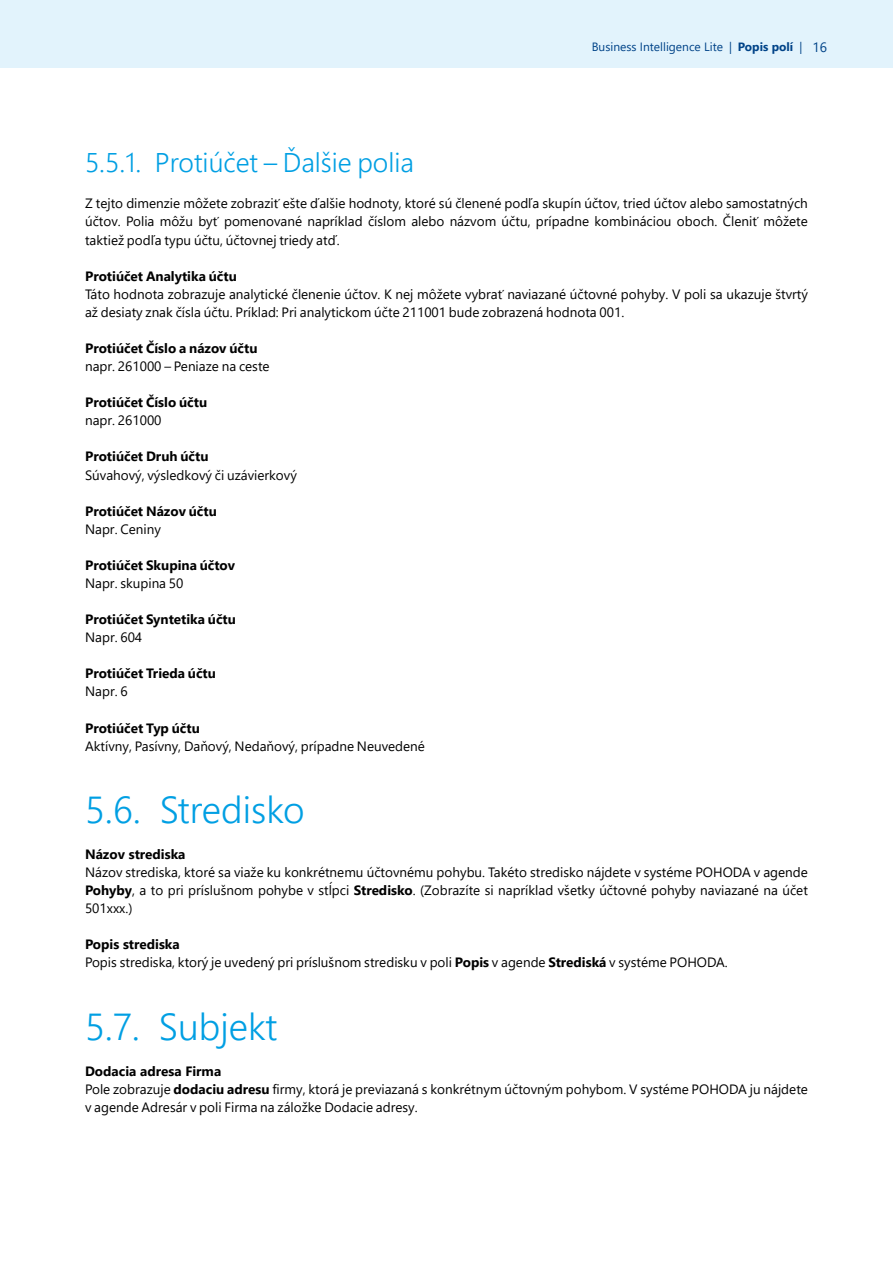
<style>
.page{position:relative;width:893px;height:1263px;background:#fff}
.page>*{position:absolute;margin:0;border:0;box-sizing:border-box;transform-origin:0 0}
.t1{font:300 37.5px "Segoe UI";color:#009fe3}
.t2{font:300 27px "Segoe UI";color:#009fe3}
.t3{font:13.5px/18.1px "Segoe UI";color:#000}
.t4{font:700 13.5px "Segoe UI";color:#000}
.t5{font:12px "Segoe UI";color:#004388}
.s1{font-weight:700}
.s2{font-size:13.5px}
</style>
<div class="page">
<div style="left:0;top:0;width:893px;height:68px;background:#e2f3fc"></div>
<p class="t5" style="left:592px;top:36px;width:237px">Business Intelligence Lite | <span class="s1">Popis polí</span> | <span class="s2">16</span></p>
<h2 class="t2" style="left:85px;top:137px;width:330px">5.5.1. Protiúčet – Ďalšie polia</h2>
<p class="t3" style="left:85px;top:193px;width:724px;text-align:justify">Z tejto dimenzie môžete zobraziť ešte ďalšie hodnoty, ktoré sú členené podľa skupín účtov, tried účtov alebo samostatných účtov. Polia môžu byť pomenované napríklad číslom alebo názvom účtu, prípadne kombináciou oboch. Členiť môžete taktiež podľa typu účtu, účtovnej triedy atď.</p>
<p class="t4" style="left:85px;top:263px;width:153px">Protiúčet Analytika účtu</p>
<p class="t3" style="left:85px;top:284px;width:724px">Táto hodnota zobrazuje analytické členenie účtov. K nej môžete vybrať naviazané účtovné pohyby. V poli sa ukazuje štvrtý až desiaty znak čísla účtu. Príklad: Pri analytickom účte 211001 bude zobrazená hodnota 001.</p>
<p class="t4" style="left:85px;top:335px;width:174px">Protiúčet Číslo a názov účtu</p>
<p class="t3" style="left:85px;top:356px;width:186px">napr. 261000 – Peniaze na ceste</p>
<p class="t4" style="left:85px;top:390px;width:124px">Protiúčet Číslo účtu</p>
<p class="t3" style="left:85px;top:410px;width:78px">napr. 261000</p>
<p class="t4" style="left:85px;top:444px;width:125px">Protiúčet Druh účtu</p>
<p class="t3" style="left:85px;top:464px;width:213px">Súvahový, výsledkový či uzávierkový</p>
<p class="t4" style="left:85px;top:498px;width:133px">Protiúčet Názov účtu</p>
<p class="t3" style="left:85px;top:519px;width:77px">Napr. Ceniny</p>
<p class="t4" style="left:85px;top:552px;width:152px">Protiúčet Skupina účtov</p>
<p class="t3" style="left:85px;top:573px;width:100px">Napr. skupina 50</p>
<p class="t4" style="left:85px;top:606px;width:152px">Protiúčet Syntetika účtu</p>
<p class="t3" style="left:85px;top:627px;width:59px">Napr. 604</p>
<p class="t4" style="left:85px;top:661px;width:132px">Protiúčet Trieda účtu</p>
<p class="t3" style="left:85px;top:681px;width:44px">Napr. 6</p>
<p class="t4" style="left:85px;top:715px;width:116px">Protiúčet Typ účtu</p>
<p class="t3" style="left:85px;top:735px;width:341px">Aktívny, Pasívny, Daňový, Nedaňový, prípadne Neuvedené</p>
<h1 class="t1" style="left:85px;top:774px;width:221px">5.6. Stredisko</h1>
<p class="t4" style="left:85px;top:841px;width:102px">Názov strediska</p>
<p class="t3" style="left:85px;top:862px;width:724px;text-align:justify">Názov strediska, ktoré sa viaže ku konkrétnemu účtovnému pohybu. Takéto stredisko nájdete v systéme POHODA v agende <span class="s1">Pohyby</span>, a to pri príslušnom pohybe v stĺpci <span class="s1">Stredisko</span>. (Zobrazíte si napríklad všetky účtovné pohyby naviazané na účet 501xxx.)</p>
<p class="t3" style="left:85px;top:934px;width:644px"><span class="s1">Popis strediska<br></span>Popis strediska, ktorý je uvedený pri príslušnom stredisku v poli <span class="s1">Popis</span> v agende <span class="s1">Strediská</span> v systéme POHODA.</p>
<h1 class="t1" style="left:85px;top:991px;width:194px">5.7. Subjekt</h1>
<p class="t3" style="left:85px;top:1061px;width:724px"><span class="s1">Dodacia adresa Firma<br></span>Pole zobrazuje <span class="s1">dodaciu adresu</span> firmy, ktorá je previazaná s konkrétnym účtovným pohybom. V systéme POHODA ju nájdete v agende Adresár v poli Firma na záložke Dodacie adresy.</p>
</div>
